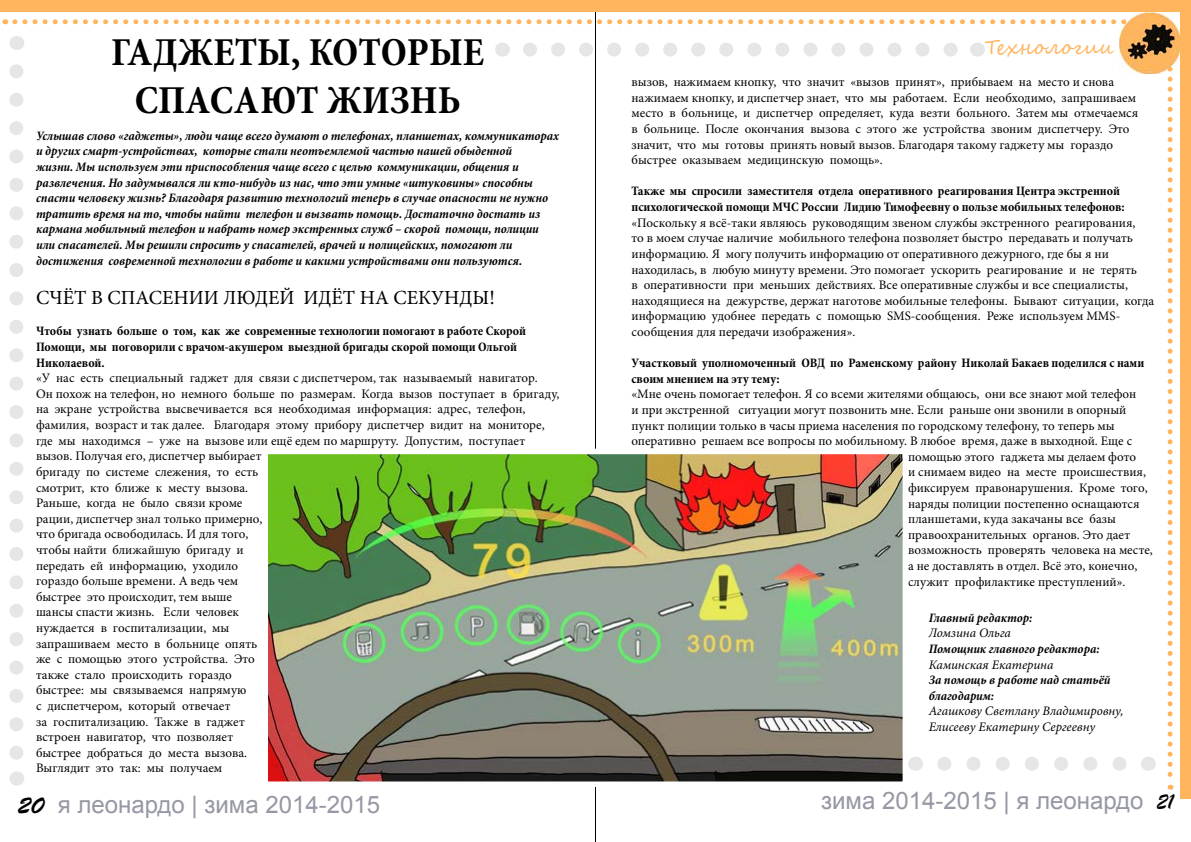
<style>
.page{position:relative;width:1191px;height:842px;background:#fff}
.page>*{position:absolute;margin:0;border:0;box-sizing:border-box;transform-origin:0 0}
.t1{font:700 condensed 40px/48px "Minion Pro";color:#000;text-align:center}
.t2{font:24px "Arial";color:#9698a4}
.t3{font:20px "Minion Pro";color:#000}
.t4{font:20px "Segoe Script";color:#ffb55e}
.t5{font:13px/15.6px "Minion Pro";color:#000}
.t6{font:italic 700 condensed 13px/15.6px "Minion Pro";color:#000}
.t7{font:700 condensed 13px/15.6px "Minion Pro";color:#000}
.t8{font:italic 13px/15.6px "Minion Pro";color:#000}
.s1{font-family:"Brush Script Std";color:#000}
.s2{font-family:"Brush Script";color:#000}
</style>
<div class="page">
<hr style="left:595px;top:0;width:1px;height:842px;background:#000">
<img style="left:1119px;top:12px;width:61px;height:62px">
<div style="left:0;top:1px;width:1191px;height:11px;background:#ffb55e"></div>
<svg style="left:1167px;top:69px;width:5px;height:721px"></svg>
<div style="left:1180px;top:11px;width:10px;height:788px;background:#ffb55e"></div>
<svg style="left:15px;top:19px;width:1118px;height:5px"></svg>
<img style="left:269px;top:456px;width:632px;height:324px">
<div style="left:262px;top:449px;width:646px;height:338px;border:6px solid #fff"></div>
<svg style="left:9px;top:71px;width:14px;height:689px"></svg>
<svg style="left:16px;top:36px;width:1px;height:14px"></svg>
<svg style="left:16px;top:771px;width:1px;height:14px"></svg>
<svg style="left:530px;top:43px;width:428px;height:14px"></svg>
<svg style="left:502px;top:43px;width:1px;height:14px"></svg>
<svg style="left:977px;top:43px;width:1px;height:14px"></svg>
<svg style="left:944px;top:757px;width:183px;height:14px"></svg>
<svg style="left:915px;top:757px;width:1px;height:14px"></svg>
<svg style="left:1148px;top:757px;width:1px;height:14px"></svg>
<h1 class="t1" style="left:111px;top:28px;width:374px">ГАДЖЕТЫ, КОТОРЫЕ<br>СПАСАЮТ ЖИЗНЬ</h1>
<p class="t6" style="left:36px;top:128px;width:525px">Услышав слово «гаджеты», люди чаще всего думают о телефонах, планшетах, коммуникаторах и других смарт-устройствах, которые стали неотъемлемой частью нашей обыденной<br>жизни. Мы используем эти приспособления чаще всего с целью коммуникации, общения и развлечения. Но задумывался ли кто-нибудь из нас, что эти умные «штуковины» способны спасти человеку жизнь? Благодаря развитию технологий теперь в случае опасности не нужно тратить время на то, чтобы найти телефон и вызвать помощь. Достаточно достать из кармана мобильный телефон и набрать номер экстренных служб – скорой помощи, полиции или спасателей. Мы решили спросить у спасателей, врачей и полицейских, помогают ли достижения современной технологии в работе и какими устройствами они пользуются.</p>
<h3 class="t3" style="left:36px;top:284px;width:460px">СЧЁТ В СПАСЕНИИ ЛЮДЕЙ ИДЁТ НА СЕКУНДЫ!</h3>
<p class="t7" style="left:36px;top:323px;width:491px">Чтобы узнать больше о том, как же современные технологии помогают в работе Скорой<br>Помощи, мы поговорили с врачом-акушером выездной бригады скорой помощи Ольгой<br>Николаевой.</p>
<p class="t5" style="left:36px;top:370px;width:525px">«У нас есть специальный гаджет для связи с диспетчером, так называемый навигатор.<br>Он похож на телефон, но немного больше по размерам. Когда вызов поступает в бригаду, на экране устройства высвечивается вся необходимая информация: адрес, телефон, фамилия, возраст и так далее. Благодаря этому прибору диспетчер видит на мониторе, где мы находимся – уже на вызове или ещё едем по маршруту. Допустим, поступает вызов. Получая его, диспетчер выбирает<br>бригаду по системе слежения, то есть<br>смотрит, кто ближе к месту вызова.<br>Раньше, когда не было связи кроме<br>рации, диспетчер знал только примерно,<br>что бригада освободилась. И для того,<br>чтобы найти ближайшую бригаду и<br>передать ей информацию, уходило<br>гораздо больше времени. А ведь чем<br>быстрее это происходит, тем выше<br>шансы спасти жизнь. Если человек<br>нуждается в госпитализации, мы<br>запрашиваем место в больнице опять<br>же с помощью этого устройства. Это<br>также стало происходить гораздо<br>быстрее: мы связываемся напрямую<br>с диспетчером, который отвечает<br>за госпитализацию. Также в гаджет<br>встроен навигатор, что позволяет<br>быстрее добраться до места вызова.<br>Выглядит это так: мы получаем</p>
<h3 class="t4" style="left:984px;top:31px;width:130px">Технологии</h3>
<p class="t5" style="left:631px;top:74px;width:508px">вызов, нажимаем кнопку, что значит «вызов принят», прибываем на место и снова нажимаем кнопку, и диспетчер знает, что мы работаем. Если необходимо, запрашиваем место в больнице, и диспетчер определяет, куда везти больного. Затем мы отмечаемся в больнице. После окончания вызова с этого же устройства звоним диспетчеру. Это значит, что мы готовы принять новый вызов. Благодаря такому гаджету мы гораздо быстрее оказываем медицинскую помощь».</p>
<p class="t7" style="left:631px;top:183px;width:494px">Также мы спросили заместителя отдела оперативного реагирования Центра экстренной психологической помощи МЧС России Лидию Тимофеевну о пользе мобильных телефонов:</p>
<p class="t5" style="left:631px;top:215px;width:524px">«Поскольку я всё-таки являюсь руководящим звеном службы экстренного реагирования,<br>то в моем случае наличие мобильного телефона позволяет быстро передавать и получать информацию. Я могу получить информацию от оперативного дежурного, где бы я ни находилась, в любую минуту времени. Это помогает ускорить реагирование и не терять<br>в оперативности при меньших действиях. Все оперативные службы и все специалисты, находящиеся на дежурстве, держат наготове мобильные телефоны. Бывают ситуации, когда информацию удобнее передать с помощью SMS-сообщения. Реже используем MMS&shy;сообщения для передачи изображения».</p>
<p class="t7" style="left:631px;top:355px;width:514px">Участковый уполномоченный ОВД по Раменскому району Николай Бакаев поделился с нами своим мнением на эту тему:</p>
<p class="t5" style="left:631px;top:386px;width:506px">«Мне очень помогает телефон. Я со всеми жителями общаюсь, они все знают мой телефон</p>
<p class="t5" style="left:631px;top:402px;width:496px">и при экстренной ситуации могут позвонить мне. Если раньше они звонили в опорный</p>
<p class="t5" style="left:631px;top:418px;width:484px">пункт полиции только в часы приема населения по городскому телефону, то теперь мы</p>
<p class="t5" style="left:631px;top:433px;width:502px">оперативно решаем все вопросы по мобильному. В любое время, даже в выходной. Еще с</p>
<p class="t5" style="left:908px;top:449px;width:229px">помощью этого гаджета мы делаем фото</p>
<p class="t5" style="left:908px;top:464px;width:239px">и снимаем видео на месте происшествия,</p>
<p class="t5" style="left:908px;top:480px;width:241px">фиксируем правонарушения. Кроме того,</p>
<p class="t5" style="left:908px;top:496px;width:233px">наряды полиции постепенно оснащаются</p>
<p class="t5" style="left:908px;top:511px;width:209px">планшетами, куда закачаны все базы</p>
<p class="t5" style="left:908px;top:527px;width:223px">правоохранительных органов. Это дает</p>
<p class="t5" style="left:908px;top:542px;width:246px">возможность проверять человека на месте,</p>
<p class="t5" style="left:908px;top:558px;width:231px">а не доставлять в отдел. Всё это, конечно,</p>
<p class="t5" style="left:908px;top:574px;width:219px">служит профилактике преступлений».</p>
<p class="t6" style="left:928px;top:610px;width:105px">Главный редактор:</p>
<p class="t8" style="left:928px;top:625px;width:84px">Ломзина Ольга</p>
<p class="t6" style="left:928px;top:641px;width:172px">Помощник главного редактора:</p>
<p class="t8" style="left:928px;top:657px;width:126px">Каминская Екатерина</p>
<p class="t6" style="left:928px;top:672px;width:183px">За помощь в работе над статьёй благодарим:</p>
<p class="t8" style="left:928px;top:703px;width:196px">Агашкову Светлану Владимировну,<br>Елисееву Екатерину Сергеевну</p>
<h2 class="t2" style="left:17px;top:789px;width:365px"><span class="s1">20</span> я леонардо | зима 2014-2015</h2>
<h2 class="t2" style="left:821px;top:785px;width:354px">зима 2014-2015 | я леонардо <span class="s2">21</span></h2>
</div>
